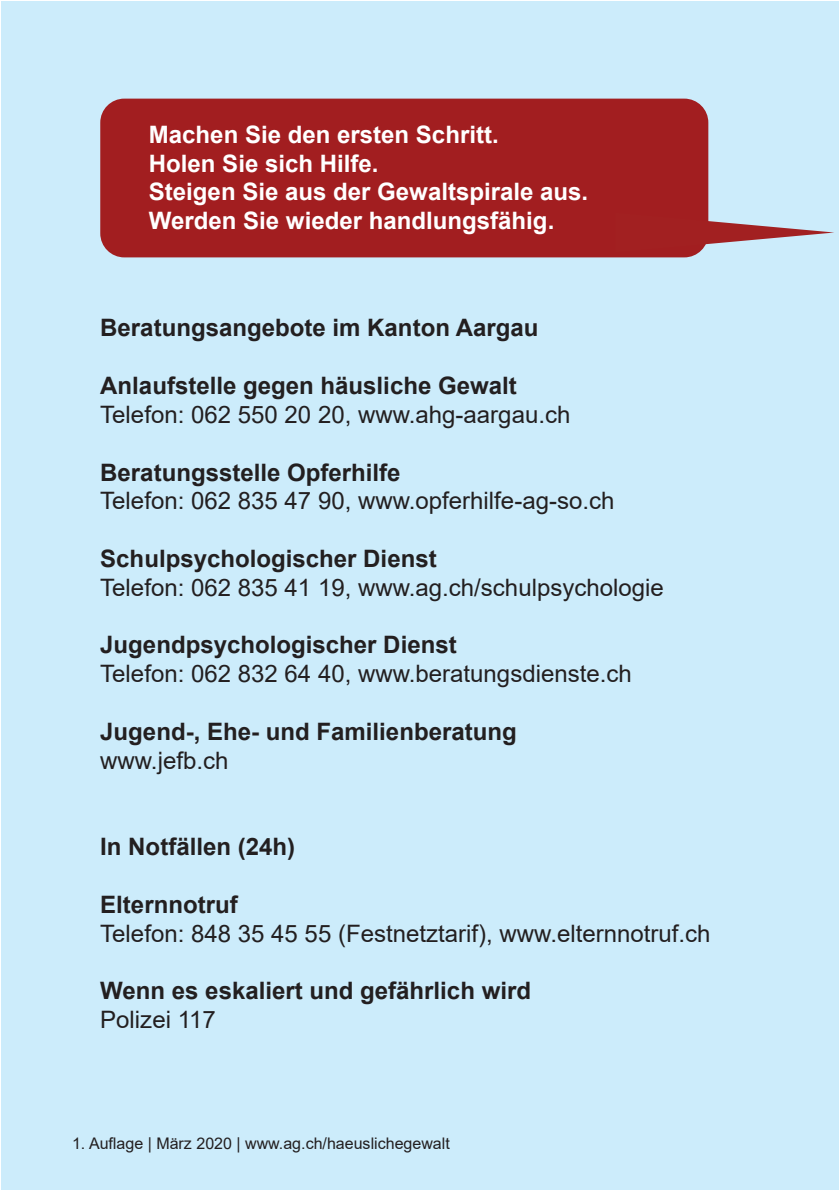
<style>
.page{position:relative;width:840px;height:1191px;background:#fff}
.page>*{position:absolute;margin:0;border:0;box-sizing:border-box;transform-origin:0 0}
.Anlaufstellen{font:24px "Arial";color:#231f20}
.Anlaufstellen-2{font:700 24px "Arial";color:#231f20}
.Rote_sprechblase{font:700 24px "Arial";color:#fff}
.Fusszeile{font:16px "Arial";color:#231f20}
</style>
<div class="page">
<div style="left:1px;top:1px;width:837px;height:1189px;background:#ccecfb"></div>
<div style="left:100px;top:99px;width:608px;height:158px;background:#a21e20;border-radius:24px"></div>
<svg style="left:699px;top:213px;width:134px;height:39px"></svg>
<p class="Rote_sprechblase" style="left:149px;top:117px;width:351px">Machen Sie den ersten Schritt.</p>
<p class="Rote_sprechblase" style="left:149px;top:146px;width:231px">Holen Sie sich Hilfe.</p>
<p class="Rote_sprechblase" style="left:149px;top:175px;width:440px">Steigen Sie aus der Gewaltspirale aus.</p>
<p class="Rote_sprechblase" style="left:149px;top:204px;width:406px">Werden Sie wieder handlungsfähig.</p>
<p class="Anlaufstellen-2" style="left:100px;top:311px;width:439px">Beratungsangebote im Kanton Aargau</p>
<p class="Anlaufstellen-2" style="left:100px;top:369px;width:418px">Anlaufstelle gegen häusliche Gewalt</p>
<p class="Anlaufstellen" style="left:100px;top:398px;width:471px">Telefon: 062 550 20 20, www.ahg-aargau.ch</p>
<p class="Anlaufstellen-2" style="left:100px;top:455px;width:302px">Beratungsstelle Opferhilfe</p>
<p class="Anlaufstellen" style="left:100px;top:484px;width:515px">Telefon: 062 835 47 90, www.opferhilfe-ag-so.ch</p>
<p class="Anlaufstellen-2" style="left:100px;top:541px;width:338px">Schulpsychologischer Dienst</p>
<p class="Anlaufstellen" style="left:100px;top:571px;width:564px">Telefon: 062 835 41 19, www.ag.ch/schulpsychologie</p>
<p class="Anlaufstellen-2" style="left:100px;top:628px;width:358px">Jugendpsychologischer Dienst</p>
<p class="Anlaufstellen" style="left:100px;top:657px;width:533px">Telefon: 062 832 64 40, www.beratungsdienste.ch</p>
<p class="Anlaufstellen-2" style="left:100px;top:714px;width:418px">Jugend-, Ehe- und Familienberatung</p>
<p class="Anlaufstellen" style="left:100px;top:743px;width:130px">www.jefb.ch</p>
<p class="Anlaufstellen-2" style="left:100px;top:829px;width:196px">In Notfällen (24h)</p>
<p class="Anlaufstellen-2" style="left:100px;top:887px;width:139px">Elternnotruf</p>
<p class="Anlaufstellen" style="left:100px;top:916px;width:611px">Telefon: 848 35 45 55 (Festnetztarif), www.elternnotruf.ch</p>
<p class="Anlaufstellen-2" style="left:100px;top:973px;width:432px">Wenn es eskaliert und gefährlich wird</p>
<p class="Anlaufstellen" style="left:100px;top:1003px;width:117px">Polizei 117</p>
<p class="Fusszeile" style="left:72px;top:1132px;width:379px">1. Auflage | März 2020 | www.ag.ch/haeuslichegewalt</p>
</div>
